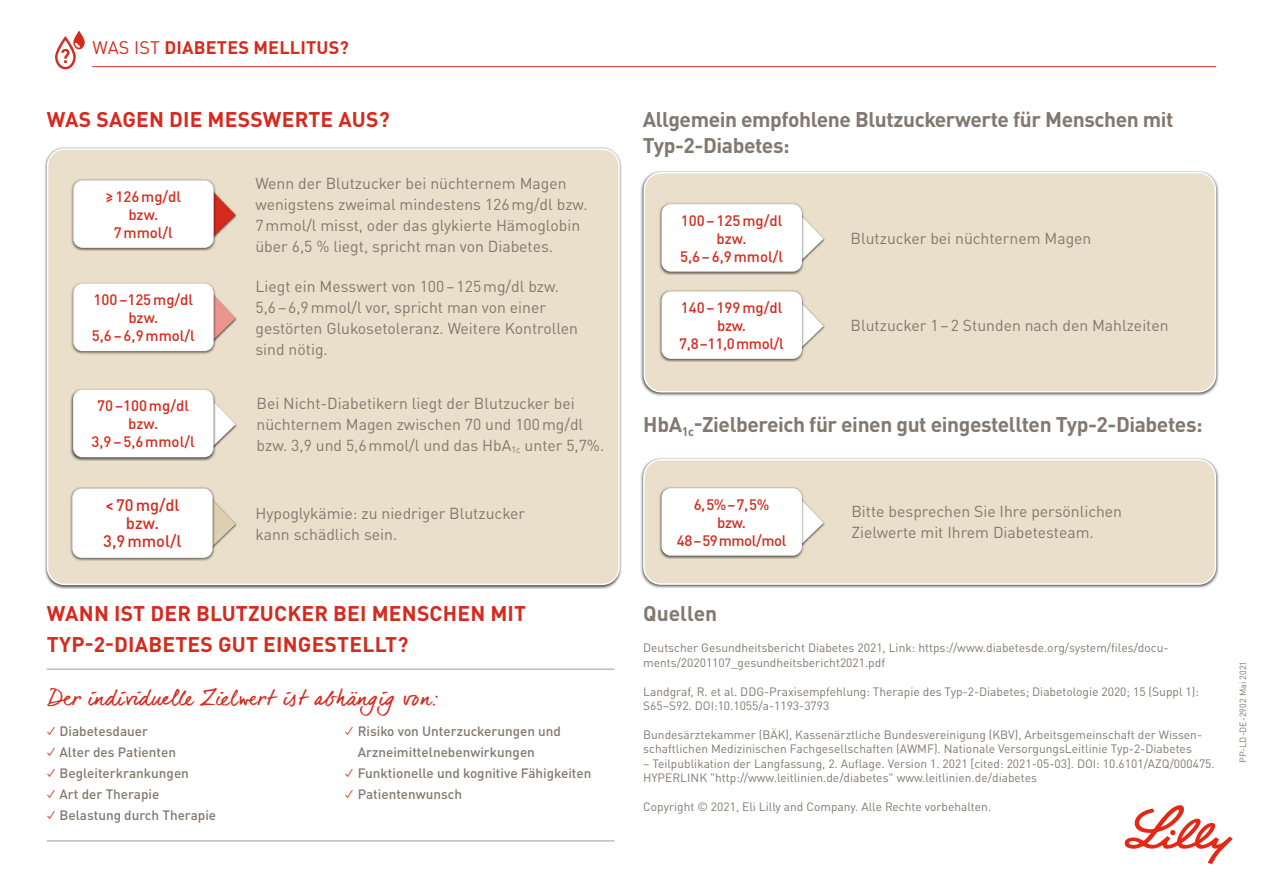
<style>
.page{position:relative;width:1263px;height:893px;background:#fff}
.page>*{position:absolute;margin:0;border:0;box-sizing:border-box;transform-origin:0 0}
.t1{font:700 21px/25.2px "DIN Pro";letter-spacing:-.02em;color:#82786f}
.t2{font:700 21px/31.5px "DIN Pro";letter-spacing:.01em;color:#d52b1e}
.t3{font:21px "dear Joe 6";color:#d52b1e}
.t4{font:700 21px "DIN Pro";color:#82786f}
.t5{font:700 18px "DIN Pro";letter-spacing:.01em;color:#d52b1e}
.t6{font:500 16.5px/18px "DIN Pro";color:#d52b1e;text-align:center}
.t7{font:15.75px/21px "DIN Pro";color:#82786f}
.t8{font:500 15px/18px "DIN Pro";color:#d52b1e;text-align:center}
.t9{font:500 15px/18px "DIN Pro";letter-spacing:-.03em;color:#d52b1e;text-align:center}
.t10{font:500 13.5px/21px "DIN Pro";color:#82786f}
.t11{font:12px/14.4px "DIN Pro";color:#82786f}
.t12{font:9px "DIN Pro";color:#82786f}
.s1{font-weight:400}
.s2{font-family:"Apple Gothic";font-weight:400;font-size:15px;color:#d52b1e}
</style>
<div class="page">
<hr style="left:92px;top:66px;width:1124px;height:1px;background:#d52b1e">
<svg style="left:55px;top:31px;width:30px;height:38px"></svg>
<div style="left:640px;top:457px;width:579px;height:131px;background:#000;opacity:.7"></div>
<div style="left:644px;top:460px;width:571px;height:124px;background:#e9dfca;border-radius:17px"></div>
<div style="left:643px;top:459px;width:573px;height:126px;border:2px solid #fff;border-radius:17px"></div>
<div style="left:44px;top:146px;width:579px;height:443px;background:#000;opacity:.7"></div>
<div style="left:48px;top:149px;width:571px;height:435px;background:#e9dfca;border-radius:17px"></div>
<div style="left:47px;top:148px;width:573px;height:437px;border:2px solid #fff;border-radius:17px"></div>
<svg style="left:216px;top:194px;width:20px;height:43px"></svg>
<svg style="left:804px;top:502px;width:20px;height:43px"></svg>
<svg style="left:216px;top:297px;width:20px;height:44px"></svg>
<svg style="left:216px;top:404px;width:20px;height:43px"></svg>
<svg style="left:215px;top:501px;width:21px;height:46px"></svg>
<hr style="left:47px;top:840px;width:567px;height:1px;background:#82786f">
<hr style="left:47px;top:669px;width:567px;height:1px;background:#82786f">
<div style="left:70px;top:178px;width:146px;height:73px;background:#000;opacity:.7"></div>
<div style="left:74px;top:181px;width:139px;height:66px;background:#fff;border-radius:9px"></div>
<div style="left:73px;top:180px;width:141px;height:68px;border:2px solid #fff;border-radius:9px"></div>
<div style="left:640px;top:170px;width:579px;height:226px;background:#000;opacity:.7"></div>
<div style="left:644px;top:173px;width:571px;height:219px;background:#e9dfca;border-radius:17px"></div>
<div style="left:643px;top:172px;width:573px;height:220px;border:2px solid #fff;border-radius:17px"></div>
<svg style="left:804px;top:218px;width:20px;height:43px"></svg>
<svg style="left:804px;top:305px;width:20px;height:43px"></svg>
<div style="left:659px;top:202px;width:145px;height:73px;background:#000;opacity:.7"></div>
<div style="left:662px;top:205px;width:139px;height:66px;background:#fff;border-radius:9px"></div>
<div style="left:662px;top:204px;width:140px;height:68px;border:2px solid #fff;border-radius:9px"></div>
<div style="left:659px;top:289px;width:145px;height:73px;background:#000;opacity:.7"></div>
<div style="left:662px;top:292px;width:139px;height:66px;background:#fff;border-radius:9px"></div>
<div style="left:662px;top:291px;width:140px;height:68px;border:2px solid #fff;border-radius:9px"></div>
<div style="left:659px;top:486px;width:145px;height:73px;background:#000;opacity:.7"></div>
<div style="left:662px;top:489px;width:139px;height:66px;background:#fff;border-radius:9px"></div>
<div style="left:662px;top:488px;width:140px;height:68px;border:2px solid #fff;border-radius:9px"></div>
<div style="left:70px;top:282px;width:146px;height:73px;background:#000;opacity:.7"></div>
<div style="left:74px;top:284px;width:139px;height:66px;background:#fff;border-radius:9px"></div>
<div style="left:73px;top:284px;width:141px;height:67px;border:2px solid #fff;border-radius:9px"></div>
<div style="left:70px;top:388px;width:146px;height:73px;background:#000;opacity:.7"></div>
<div style="left:74px;top:391px;width:139px;height:66px;background:#fff;border-radius:9px"></div>
<div style="left:73px;top:390px;width:140px;height:67px;border:2px solid #fff;border-radius:9px"></div>
<div style="left:69px;top:487px;width:146px;height:75px;background:#000;opacity:.7"></div>
<div style="left:73px;top:489px;width:139px;height:68px;background:#fff;border-radius:9px"></div>
<div style="left:72px;top:488px;width:141px;height:70px;border:2px solid #fff;border-radius:9px"></div>
<svg style="left:1125px;top:805px;width:108px;height:59px"></svg>
<h2 class="t5" style="left:92px;top:32px;width:258px"><span class="s1">WAS IST</span> DIABETES MELLITUS?</h2>
<h1 class="t2" style="left:47px;top:101px;width:344px">WAS SAGEN DIE MESSWERTE AUS?</h1>
<p class="t8" style="left:105px;top:186px;width:77px">≥126mg/dl bzw.<br>7mmol/l</p>
<p class="t8" style="left:92px;top:289px;width:105px">100–125mg/dl bzw.<br>5,6–6,9mmol/l</p>
<p class="t8" style="left:92px;top:395px;width:105px">70–100mg/dl bzw.<br>3,9–5,6mmol/l</p>
<h3 class="t6" style="left:103px;top:494px;width:80px">&lt;70mg/dl bzw.<br>3,9mmol/l</h3>
<h3 class="t7" style="left:255px;top:171px;width:334px">Wenn der Blutzucker bei nüchternem Magen wenigstens zweimal mindestens 126mg/dl bzw.<br>7mmol/l misst, oder das glykierte Hämoglobin über 6,5 % liegt, spricht man von Diabetes.</h3>
<h3 class="t7" style="left:255px;top:274px;width:324px">Liegt ein Messwert von 100–125mg/dl bzw.<br>5,6–6,9mmol/l vor, spricht man von einer gestörten Glukosetoleranz. Weitere Kontrollen sind nötig.</h3>
<h3 class="t7" style="left:256px;top:391px;width:349px">Bei Nicht-Diabetikern liegt der Blutzucker bei nüchternem Magen zwischen 70 und 100mg/dl bzw. 3,9 und 5,6mmol/l und das HbA<sub>1c</sub> unter 5,7%.</h3>
<h3 class="t7" style="left:255px;top:501px;width:271px">Hypoglykämie: zu niedriger Blutzucker kann schädlich sein.</h3>
<h1 class="t2" style="left:47px;top:595px;width:481px">WANN IST DER BLUTZUCKER BEI MENSCHEN MIT<br>TYP-2-DIABETES GUT EINGESTELLT?</h1>
<h1 class="t3" style="left:48px;top:685px;width:391px">Der individuelle Zielwert ist abhängig von:</h1>
<p class="t10" style="left:47px;top:719px;width:103px"><span class="s2">✓</span> Diabetesdauer</p>
<p class="t10" style="left:47px;top:740px;width:131px"><span class="s2">✓</span> Alter des Patienten</p>
<p class="t10" style="left:47px;top:761px;width:144px"><span class="s2">✓</span> Begleiterkrankungen</p>
<p class="t10" style="left:47px;top:782px;width:114px"><span class="s2">✓</span> Art der Therapie</p>
<p class="t10" style="left:47px;top:803px;width:171px"><span class="s2">✓</span> Belastung durch Therapie</p>
<p class="t10" style="left:358px;top:719px;width:205px;text-indent:-13px"><span class="s2">✓</span> Risiko von Unterzuckerungen und<br>Arzneimittelnebenwirkungen</p>
<p class="t10" style="left:345px;top:761px;width:248px"><span class="s2">✓</span> Funktionelle und kognitive Fähigkeiten</p>
<p class="t10" style="left:345px;top:782px;width:119px"><span class="s2">✓</span> Patientenwunsch</p>
<h1 class="t1" style="left:643px;top:105px;width:532px">Allgemein empfohlene Blutzuckerwerte für Menschen mit<br>Typ-2-Diabetes:</h1>
<p class="t8" style="left:680px;top:210px;width:105px">100–125mg/dl bzw.<br>5,6–6,9mmol/l</p>
<p class="t8" style="left:679px;top:297px;width:106px">140–199mg/dl bzw.<br>7,8–11,0mmol/l</p>
<h3 class="t7" style="left:850px;top:226px;width:242px">Blutzucker bei nüchternem Magen</h3>
<h3 class="t7" style="left:850px;top:313px;width:320px">Blutzucker 1–2 Stunden nach den Mahlzeiten</h3>
<h1 class="t1" style="left:643px;top:409px;width:561px">HbA<sub>1c</sub>-Zielbereich für einen gut eingestellten Typ-2-Diabetes:</h1>
<p class="t9" style="left:677px;top:494px;width:111px">6,5%–7,5%<br>bzw.<br>48–59mmol/mol</p>
<h3 class="t7" style="left:851px;top:500px;width:272px">Bitte besprechen Sie Ihre persönlichen<br>Zielwerte mit Ihrem Diabetesteam.</h3>
<h1 class="t4" style="left:643px;top:596px;width:76px">Quellen</h1>
<p class="t11" style="left:643px;top:640px;width:527px">Deutscher Gesundheitsbericht Diabetes 2021, Link: https://www.diabetesde.org/system/files/docu&shy;ments/20201107_gesundheitsbericht2021.pdf</p>
<p class="t11" style="left:643px;top:683px;width:557px">Landgraf, R. et al. DDG-Praxisempfehlung: Therapie des Typ-2-Diabetes; Diabetologie 2020; 15 (Suppl 1):<br>S65–S92. DOI:10.1055/a-1193-3793</p>
<p class="t11" style="left:643px;top:726px;width:560px">Bundesärztekammer (BÄK), Kassenärztliche Bundesvereinigung (KBV), Arbeitsgemeinschaft der Wissen&shy;schaftlichen Medizinischen Fachgesellschaften (AWMF). Nationale VersorgungsLeitlinie Typ-2-Diabetes</p>
<p class="t11" style="left:643px;top:755px;width:573px">– Teilpublikation der Langfassung, 2. Auflage. Version 1. 2021 [cited: 2021-05-03]. DOI: 10.6101/AZQ/000475.<br>HYPERLINK "http://www.leitlinien.de/diabetes" www.leitlinien.de/diabetes</p>
<p class="t11" style="left:643px;top:798px;width:350px">Copyright © 2021, Eli Lilly and Company. Alle Rechte vorbehalten.</p>
<p class="t12" style="left:1236px;top:763px;width:103px;rotate:-90deg">PP-LD-DE-2902 Mai 2021</p>
</div>
